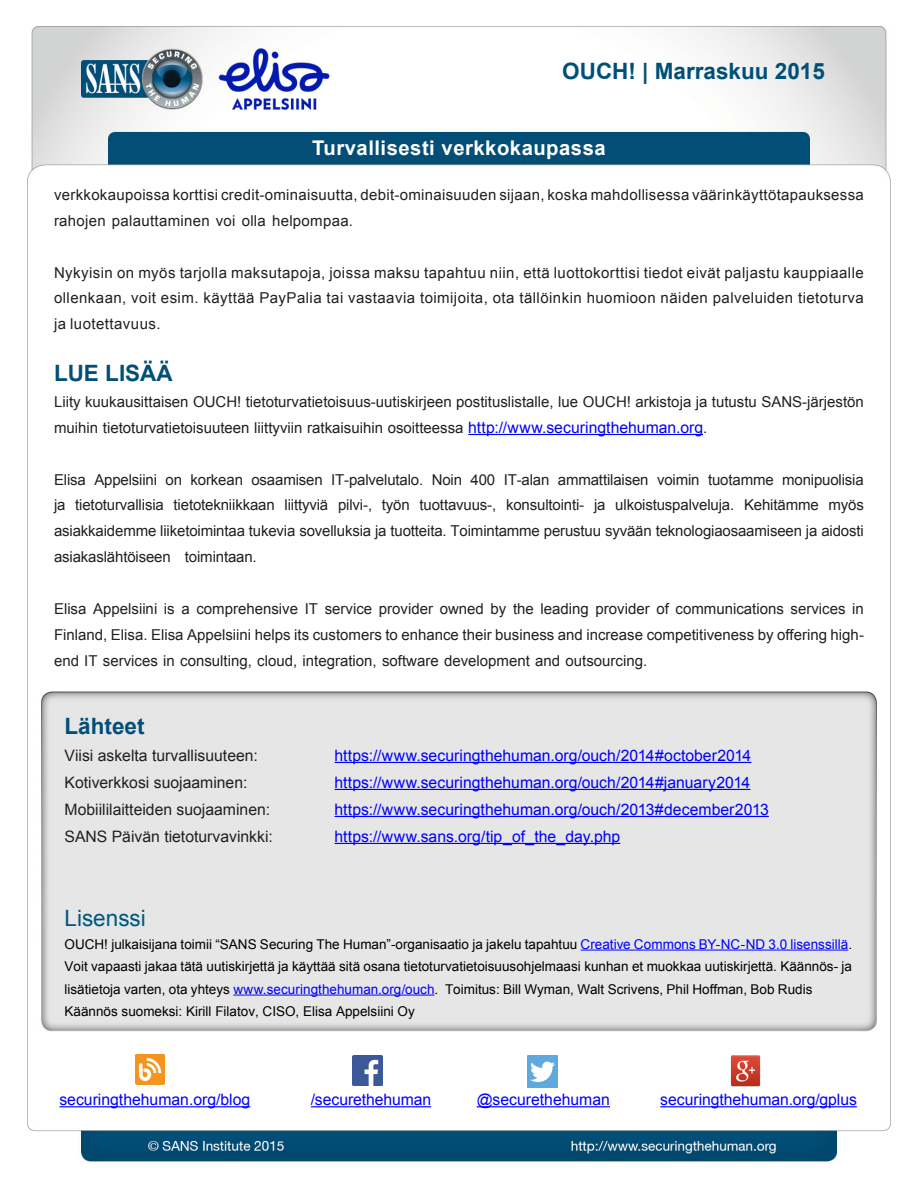
<style>
.page{position:relative;width:918px;height:1188px;background:#fff}
.page>*{position:absolute;margin:0;border:0;box-sizing:border-box;transform-origin:0 0}
.t1{font:700 22.5px "Arial";color:#004f77}
.MainText{font:700 22.5px "Arial";color:#024e77}
.t2{font:22.5px "Arial";color:#01577d}
.t3{font:700 20.25px "Arial";letter-spacing:.025em;color:#fff}
.t4{font:15.75px "Arial";color:#00f}
.t5{font:15.75px "Arial";color:#231f20}
.MainText-2{font:15px/25.8px "Arial";color:#231f20;text-align:justify}
.MainText-3{font:15px/25.8px "Arial";letter-spacing:.02em;color:#231f20}
.MainText-4{font:13.5px "Arial";color:#000}
.MainText-5{font:13.5px "Arial";color:#00f}
.s1{font-size:15.75px;color:#00f}
.s2{color:#00f}
.s3{color:#000}
</style>
<div class="page">
<img style="left:27px;top:26px;width:864px;height:1136px">
<hr style="left:468px;top:434px;width:235px;height:1px;background:#00f">
<hr style="left:335px;top:762px;width:416px;height:1px;background:#00f">
<hr style="left:335px;top:789px;width:415px;height:1px;background:#00f">
<hr style="left:335px;top:816px;width:434px;height:1px;background:#00f">
<hr style="left:335px;top:843px;width:285px;height:1px;background:#00f">
<hr style="left:581px;top:950px;width:267px;height:1px;background:#00f">
<hr style="left:233px;top:995px;width:202px;height:1px;background:#00f">
<img style="left:135px;top:1054px;width:30px;height:30px">
<hr style="left:59px;top:1106px;width:191px;height:1px;background:#00f">
<img style="left:353px;top:1055px;width:29px;height:30px">
<hr style="left:311px;top:1106px;width:120px;height:1px;background:#00f">
<img style="left:527px;top:1055px;width:30px;height:32px">
<hr style="left:477px;top:1106px;width:133px;height:1px;background:#00f">
<img style="left:730px;top:1054px;width:30px;height:32px">
<hr style="left:660px;top:1106px;width:197px;height:1px;background:#00f">
<h1 class="t1" style="left:562px;top:56px;width:264px">OUCH! | Marraskuu 2015</h1>
<h2 class="t3" style="left:312px;top:134px;width:295px">Turvallisesti verkkokaupassa</h2>
<p class="MainText-3" style="left:54px;top:182px;width:811px">verkkokaupoissa korttisi credit-ominaisuutta, debit-ominaisuuden sijaan, koska mahdollisessa väärinkäyttötapauksessa rahojen palauttaminen voi olla helpompaa.</p>
<p class="MainText-2" style="left:54px;top:260px;width:811px">Nykyisin on myös tarjolla maksutapoja, joissa maksu tapahtuu niin, että luottokorttisi tiedot eivät paljastu kauppiaalle ollenkaan, voit esim. käyttää PayPalia tai vastaavia toimijoita, ota tällöinkin huomioon näiden palveluiden tietoturva ja luotettavuus.</p>
<p class="MainText" style="left:54px;top:358px;width:120px">LUE LISÄÄ</p>
<p class="MainText-2" style="left:54px;top:389px;width:811px">Liity kuukausittaisen OUCH! tietoturvatietoisuus-uutiskirjeen postituslistalle, lue OUCH! arkistoja ja tutustu SANS-järjestön muihin tietoturvatietoisuuteen liittyviin ratkaisuihin osoitteessa <span class="s1">http://www.securingthehuman.org</span>.</p>
<p class="MainText-2" style="left:782px;top:467px;width:83px">monipuolisia</p>
<p class="MainText-2" style="left:471px;top:467px;width:26px">400</p>
<p class="MainText-2" style="left:54px;top:467px;width:33px">Elisa</p>
<p class="MainText-2" style="left:94px;top:467px;width:64px">Appelsiini</p>
<p class="MainText-2" style="left:191px;top:467px;width:54px">korkean</p>
<p class="MainText-2" style="left:251px;top:467px;width:73px">osaamisen</p>
<p class="MainText-2" style="left:331px;top:467px;width:94px">IT-palvelutalo.</p>
<p class="MainText-2" style="left:432px;top:467px;width:32px">Noin</p>
<p class="MainText-2" style="left:504px;top:467px;width:47px">IT-alan</p>
<p class="MainText-2" style="left:558px;top:467px;width:92px">ammattilaisen</p>
<p class="MainText-2" style="left:657px;top:467px;width:44px">voimin</p>
<p class="MainText-2" style="left:708px;top:467px;width:67px">tuotamme</p>
<p class="MainText-2" style="left:166px;top:467px;width:18px">on</p>
<p class="MainText-2" style="left:285px;top:492px;width:45px">liittyviä</p>
<p class="MainText-2" style="left:382px;top:492px;width:29px">työn</p>
<p class="MainText-2" style="left:744px;top:492px;width:76px">Kehitämme</p>
<p class="MainText-2" style="left:829px;top:492px;width:37px">myös</p>
<p class="MainText-2" style="left:54px;top:492px;width:13px">ja</p>
<p class="MainText-2" style="left:54px;top:518px;width:811px">asiakkaidemme liiketoimintaa tukevia sovelluksia ja tuotteita. Toimintamme perustuu syvään teknologiaosaamiseen ja aidosti</p>
<p class="MainText-2" style="left:185px;top:544px;width:73px">toimintaan.</p>
<p class="MainText-2" style="left:75px;top:492px;width:90px">tietoturvallisia</p>
<p class="MainText-2" style="left:174px;top:492px;width:103px">tietotekniikkaan</p>
<p class="MainText-2" style="left:338px;top:492px;width:36px">pilvi-,</p>
<p class="MainText-2" style="left:506px;top:492px;width:80px">konsultointi-</p>
<p class="MainText-2" style="left:594px;top:492px;width:13px">ja</p>
<p class="MainText-2" style="left:615px;top:492px;width:121px">ulkoistuspalveluja.</p>
<p class="MainText-2" style="left:420px;top:492px;width:78px">tuottavuus-,</p>
<p class="MainText-2" style="left:54px;top:544px;width:118px">asiakaslähtöiseen</p>
<p class="MainText-2" style="left:54px;top:596px;width:811px">Elisa Appelsiini is a comprehensive IT service provider owned by the leading provider of communications services in</p>
<p class="MainText-2" style="left:54px;top:648px;width:595px">end IT services in consulting, cloud, integration, software development and outsourcing.</p>
<p class="MainText-2" style="left:54px;top:622px;width:811px">Finland, Elisa. Elisa Appelsiini helps its customers to enhance their business and increase competitiveness by offering high-</p>
<p class="MainText" style="left:65px;top:711px;width:82px">Lähteet</p>
<p class="t5" style="left:65px;top:745px;width:195px">Viisi askelta turvallisuuteen:</p>
<p class="t4" style="left:335px;top:745px;width:418px">https://www.securingthehuman.org/ouch/2014#october2014</p>
<p class="t5" style="left:65px;top:772px;width:184px">Kotiverkkosi suojaaminen:</p>
<p class="t4" style="left:335px;top:772px;width:417px">https://www.securingthehuman.org/ouch/2014#january2014</p>
<p class="t5" style="left:65px;top:799px;width:207px">Mobiililaitteiden suojaaminen:</p>
<p class="t4" style="left:335px;top:799px;width:436px">https://www.securingthehuman.org/ouch/2013#december2013</p>
<p class="t5" style="left:65px;top:826px;width:210px">SANS Päivän tietoturvavinkki:</p>
<p class="t4" style="left:335px;top:826px;width:287px">https://www.sans.org/tip_of_the_day.php</p>
<p class="t2" style="left:65px;top:903px;width:83px">Lisenssi</p>
<p class="MainText-4" style="left:65px;top:935px;width:789px">OUCH! julkaisijana toimii “SANS Securing The Human -” organisaatio ja jakelu tapahtuu <span class="s2">Creative Commons BY-NC-ND 3.0 lisenssillä</span>.</p>
<p class="MainText-4" style="left:65px;top:958px;width:789px">Voit vapaasti jakaa tätä uutiskirjettä ja käyttää sitä osana tietoturvatietoisuusohjelmaasi kunhan et muokkaa uutiskirjettä. Käännös ja-</p>
<p class="MainText-4" style="left:445px;top:980px;width:369px">Toimitus: Bill Wyman, Walt Scrivens, Phil Hoffman, Bob Rudis</p>
<p class="MainText-5" style="left:65px;top:980px;width:375px"><span class="s3">lisätietoja varten, ota yhteys</span> www.securingthehuman.org/ouch<span class="s3">.</span></p>
<p class="MainText-4" style="left:65px;top:1003px;width:352px">Käännös suomeksi: Kirill Filatov, CISO, Elisa Appelsiini Oy</p>
<p class="t4" style="left:59px;top:1089px;width:192px">securingthehuman.org/blog</p>
<p class="t4" style="left:311px;top:1089px;width:122px">/securethehuman</p>
<p class="t4" style="left:477px;top:1089px;width:135px">@securethehuman</p>
<p class="t4" style="left:660px;top:1089px;width:198px">securingthehuman.org/gplus</p>
</div>
